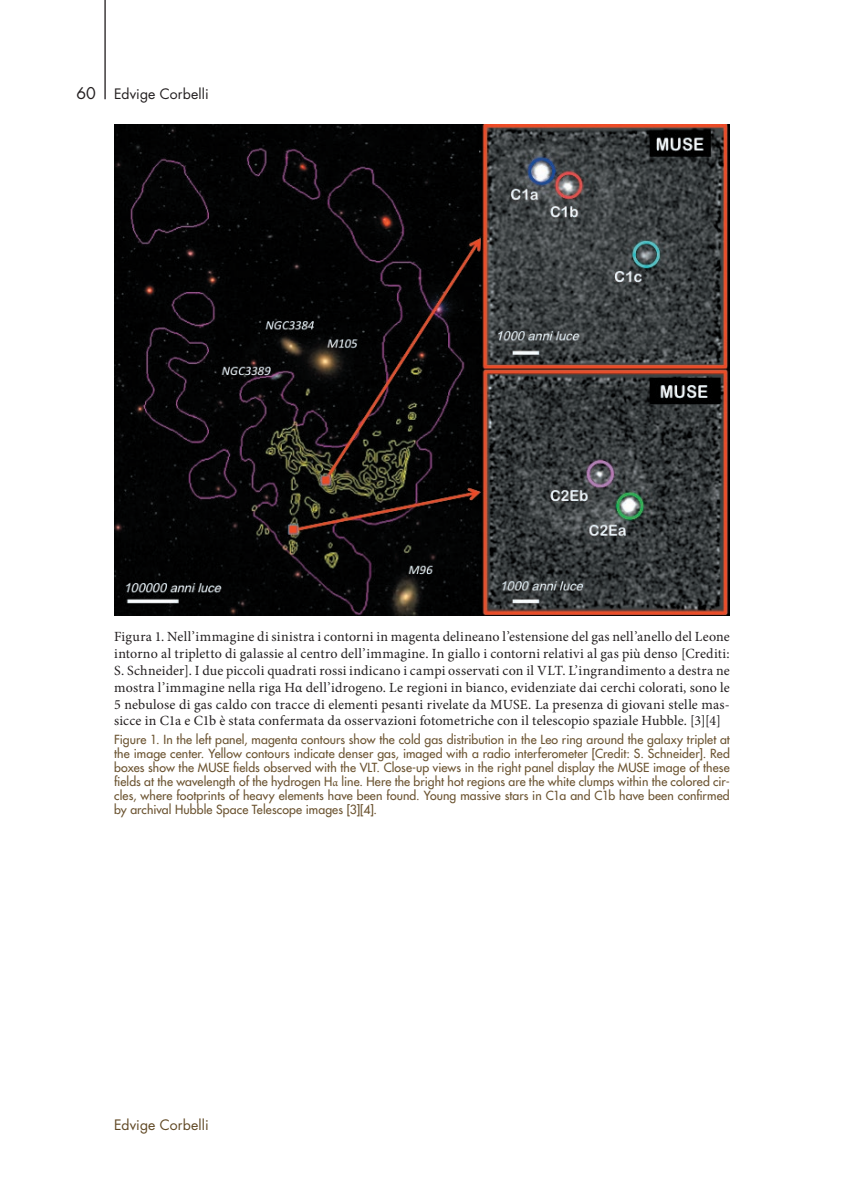
<style>
.page{position:relative;width:844px;height:1191px;background:#fff}
.page>*{position:absolute;margin:0;border:0;box-sizing:border-box;transform-origin:0 0}
.t1{font:15.75px "Futura Std";color:#231f20}
.t2{font:14px/16.8px "Minion Pro";letter-spacing:.01em;color:#231f20;text-align:justify}
.t3{font:14px "Futura Std";letter-spacing:.01em;color:#231f20}
.t4{font:14px "Futura Std";letter-spacing:.01em;color:#604824}
.t5{font:500 12.25px/14px "Futura Std";letter-spacing:.01em;color:#6b5330;text-align:justify}
.s1{font-family:"Arno Pro";font-weight:400}
</style>
<div class="page">
<img style="left:114px;top:124px;width:615px;height:491px">
<hr style="left:104px;top:0;width:2px;height:99px;background:#231f20">
<p class="t1" style="left:76px;top:83px;width:21px">60</p>
<p class="t3" style="left:114px;top:85px;width:96px">Edvige Corbelli</p>
<p class="t2" style="left:114px;top:628px;width:617px">Figura 1. Nell’immagine di sinistra i contorni in magenta delineano l’estensione del gas nell’anello del Leone intorno al tripletto di galassie al centro dell’immagine. In giallo i contorni relativi al gas più denso [Crediti:<br>S. Schneider]. I due piccoli quadrati rossi indicano i campi osservati con il VLT. L’ingrandimento a destra ne mostra l’immagine nella riga Hα dell’idrogeno. Le regioni in bianco, evidenziate dai cerchi colorati, sono le 5 nebulose di gas caldo con tracce di elementi pesanti rivelate da MUSE. La presenza di giovani stelle mas&shy;sicce in C1a e C1b è stata confermata da osservazioni fotometriche con il telescopio spaziale Hubble. [3][4]</p>
<p class="t5" style="left:114px;top:733px;width:617px">Figure 1. In the left panel, magenta contours show the cold gas distribution in the Leo ring around the galaxy triplet at the image center. Yellow contours indicate denser gas, imaged with a radio interferometer [Credit: S. Schneider]. Red boxes show the MUSE fields observed with the VLT. Close-up views in the right panel display the MUSE image of these fields at the wavelength of the hydrogen H<span class="s1">α</span> line. Here the bright hot regions are the white clumps within the colored cir&shy;cles, where footprints of heavy elements have been found. Young massive stars in C1a and C1b have been confirmed by archival Hubble Space Telescope images [3][4].</p>
<p class="t4" style="left:114px;top:1116px;width:96px">Edvige Corbelli</p>
</div>
